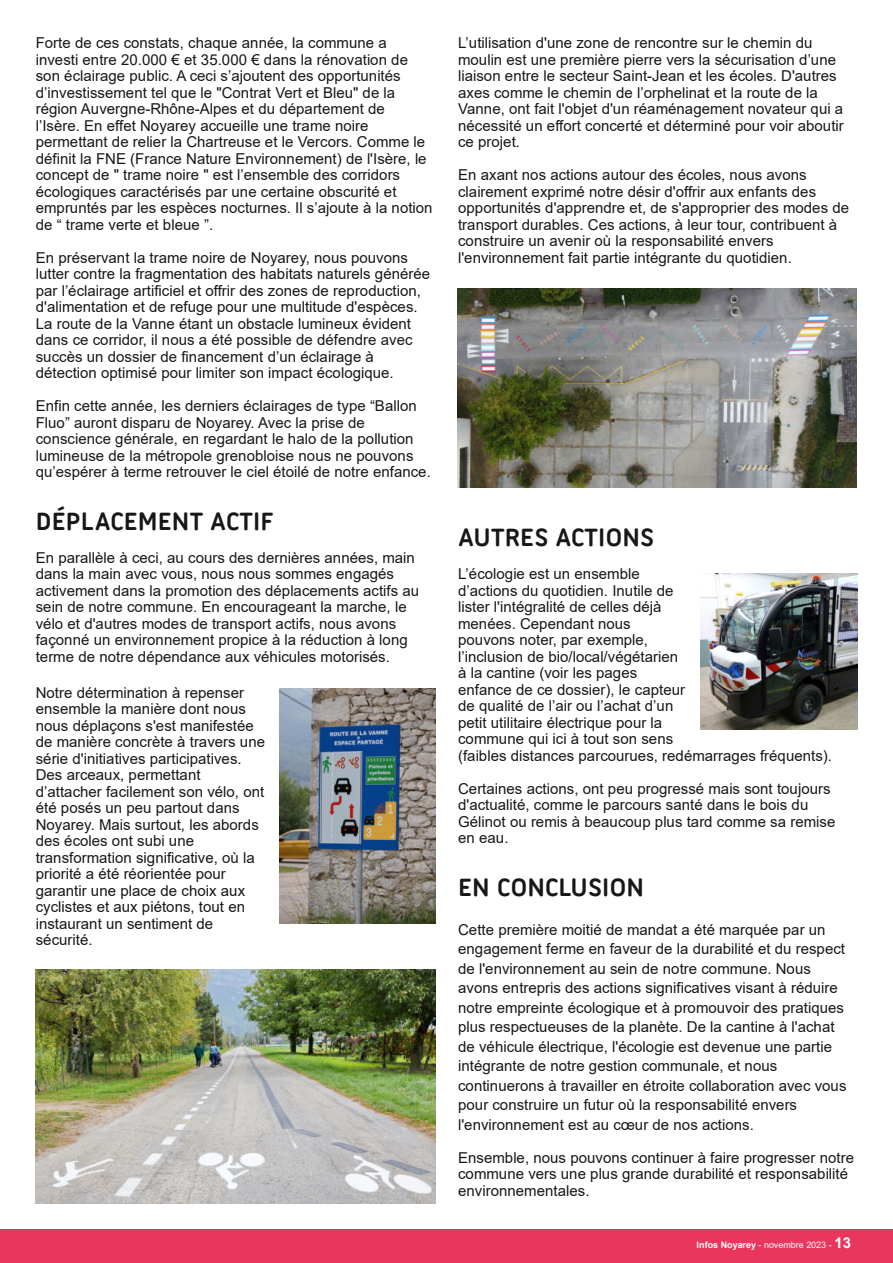
<style>
.page{position:relative;width:893px;height:1263px;background:#fff}
.page>*{position:absolute;margin:0;border:0;box-sizing:border-box;transform-origin:0 0}
.t1{font:700 27px "Ubuntu Titling";color:#181715}
.t2{font:15px/16.5px "Arial";letter-spacing:.005em;color:#181715}
.t3{font:9px "Arial";letter-spacing:-.005em;color:#fff}
.s1{font-weight:700}
.s2{font-weight:700;font-size:15px}
</style>
<div class="page">
<img style="left:36px;top:969px;width:399px;height:235px">
<img style="left:279px;top:688px;width:157px;height:235px">
<img style="left:700px;top:573px;width:157px;height:157px">
<img style="left:458px;top:288px;width:399px;height:199px">
<div style="left:0;top:1229px;width:893px;height:34px;background:#e8365c"></div>
<p class="t2" style="left:36px;top:34px;width:398px">Forte de ces constats, chaque année, la commune a investi entre 20.000 € et 35.000 € dans la rénovation de son éclairage public. A ceci s’ajoutent des opportunités d’investissement tel que le "Contrat Vert et Bleu" de la région Auvergne-Rhône-Alpes et du département de l’Isère. En effet Noyarey accueille une trame noire permettant de relier la Chartreuse et le Vercors. Comme le définit la FNE (France Nature Environnement) de l'Isère, le concept de " trame noire " est l’ensemble des corridors écologiques caractérisés par une certaine obscurité et empruntés par les espèces nocturnes. Il s’ajoute à la notion de “ trame verte et bleue ”.</p>
<p class="t2" style="left:36px;top:249px;width:396px">En préservant la trame noire de Noyarey, nous pouvons lutter contre la fragmentation des habitats naturels générée par l’éclairage artificiel et offrir des zones de reproduction, d'alimentation et de refuge pour une multitude d'espèces.<br>La route de la Vanne étant un obstacle lumineux évident dans ce corridor, il nous a été possible de défendre avec succès un dossier de financement d’un éclairage à détection optimisé pour limiter son impact écologique.</p>
<p class="t2" style="left:36px;top:397px;width:397px">Enfin cette année, les derniers éclairages de type “Ballon Fluo” auront disparu de Noyarey. Avec la prise de conscience générale, en regardant le halo de la pollution lumineuse de la métropole grenobloise nous ne pouvons qu’espérer à terme retrouver le ciel étoilé de notre enfance.</p>
<h1 class="t1" style="left:36px;top:505px;width:239px">DÉPLACEMENT ACTIF</h1>
<p class="t2" style="left:36px;top:549px;width:385px">En parallèle à ceci, au cours des dernières années, main dans la main avec vous, nous nous sommes engagés activement dans la promotion des déplacements actifs au sein de notre commune. En encourageant la marche, le vélo et d'autres modes de transport actifs, nous avons façonné un environnement propice à la réduction à long terme de notre dépendance aux véhicules motorisés.</p>
<p class="t2" style="left:36px;top:684px;width:231px">Notre détermination à repenser ensemble la manière dont nous nous déplaçons s'est manifestée de manière concrète à travers une série d'initiatives participatives.<br>Des arceaux, permettant d’attacher facilement son vélo, ont été posés un peu partout dans<br>Noyarey. Mais surtout, les abords des écoles ont subi une transformation significative, où la priorité a été réorientée pour garantir une place de choix aux cyclistes et aux piétons, tout en instaurant un sentiment de sécurité.</p>
<p class="t2" style="left:458px;top:35px;width:387px">L’utilisation d'une zone de rencontre sur le chemin du moulin est une première pierre vers la sécurisation d’une liaison entre le secteur Saint-Jean et les écoles. D'autres axes comme le chemin de l’orphelinat et la route de la Vanne, ont fait l'objet d'un réaménagement novateur qui a nécessité un effort concerté et déterminé pour voir aboutir ce projet.</p>
<p class="t2" style="left:458px;top:166px;width:392px">En axant nos actions autour des écoles, nous avons clairement exprimé notre désir d'offrir aux enfants des opportunités d'apprendre et, de s'approprier des modes de transport durables. Ces actions, à leur tour, contribuent à construire un avenir où la responsabilité envers l'environnement fait partie intégrante du quotidien.</p>
<h1 class="t1" style="left:458px;top:522px;width:198px">AUTRES ACTIONS</h1>
<p class="t2" style="left:458px;top:566px;width:375px">L’écologie est un ensemble<br>d’actions du quotidien. Inutile de<br>lister l'intégralité de celles déjà<br>menées. Cependant nous<br>pouvons noter, par exemple,<br>l’inclusion de bio/local/végétarien<br>à la cantine (voir les pages<br>enfance de ce dossier), le capteur<br>de qualité de l’air ou l’achat d’un<br>petit utilitaire électrique pour la<br>commune qui ici à tout son sens<br>(faibles distances parcourues, redémarrages fréquents).</p>
<p class="t2" style="left:458px;top:780px;width:379px">Certaines actions, ont peu progressé mais sont toujours d'actualité, comme le parcours santé dans le bois du Gélinot ou remis à beaucoup plus tard comme sa remise en eau.</p>
<h1 class="t1" style="left:458px;top:871px;width:188px">EN CONCLUSION</h1>
<p class="t2" style="left:458px;top:920px;width:390px;line-height:19.5px">Cette première moitié de mandat a été marquée par un engagement ferme en faveur de la durabilité et du respect de l'environnement au sein de notre commune. Nous avons entrepris des actions significatives visant à réduire notre empreinte écologique et à promouvoir des pratiques plus respectueuses de la planète. De la cantine à l'achat de véhicule électrique, l'écologie est devenue une partie intégrante de notre gestion communale, et nous continuerons à travailler en étroite collaboration avec vous pour construire un futur où la responsabilité envers l'environnement est au cœur de nos actions.</p>
<p class="t2" style="left:458px;top:1149px;width:397px">Ensemble, nous pouvons continuer à faire progresser notre commune vers une plus grande durabilité et responsabilité environnementales.</p>
<p class="t3" style="left:697px;top:1239px;width:156px"><span class="s1">Infos Noyarey</span> - novembre 2023 - <span class="s2">13</span></p>
</div>
